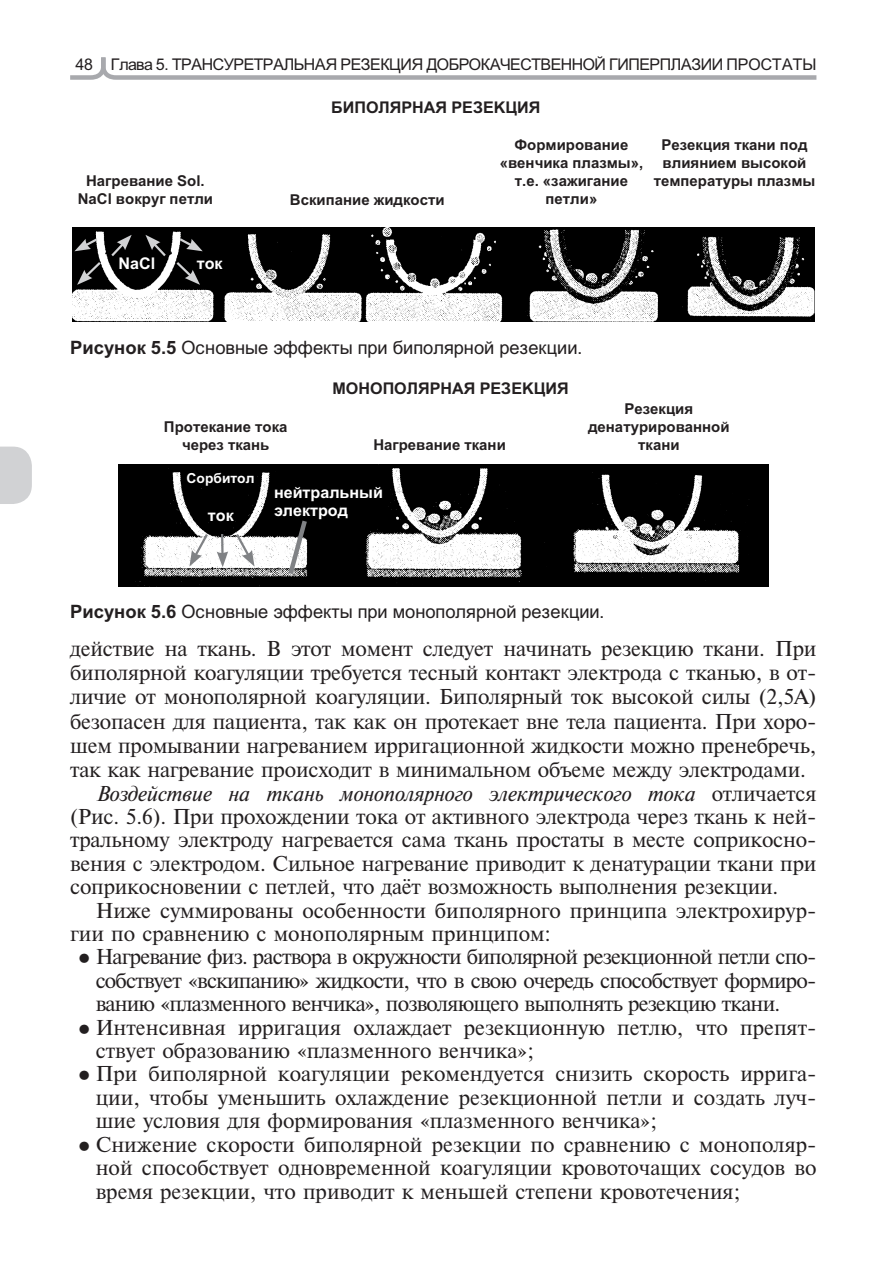
<style>
.page{position:relative;width:893px;height:1276px;background:#fff}
.page>*{position:absolute;margin:0;border:0;box-sizing:border-box;transform-origin:0 0}
.Абзац_продолжение{font:20.25px/23.4px "ps Times";color:#231f20;text-align:justify}
.Подпись_к_рисунку{font:18px "ps Aura";color:#231f20}
.t1{font:15.75px "ps Aura";letter-spacing:-.03em;color:#231f20}
.Надпись_на_рисунке{font:700 15.75px "ps Aura";color:#231f20}
.Надпись_на_рисунке-2{font:700 15.75px/18px "ps Aura";color:#fff}
.Надпись_на_рисунке-3{font:700 14.62px/18px "ps Aura";color:#231f20;text-align:center}
.Надпись_на_рисунке-4{font:700 13.5px "ps Aura";color:#fff}
.s1{font-weight:700}
.s2{font-style:italic}
</style>
<div class="page">
<svg style="left:70px;top:57px;width:747px;height:23px"></svg>
<svg style="left:0;top:446px;width:32px;height:58px;background:#d5d6d7"></svg>
<img style="left:72px;top:227px;width:742px;height:94px">
<svg style="left:77px;top:260px;width:26px;height:25px"></svg>
<svg style="left:74px;top:236px;width:26px;height:15px"></svg>
<svg style="left:109px;top:235px;width:23px;height:24px"></svg>
<svg style="left:174px;top:260px;width:26px;height:25px"></svg>
<svg style="left:177px;top:236px;width:26px;height:15px"></svg>
<svg style="left:145px;top:235px;width:23px;height:24px"></svg>
<img style="left:118px;top:464px;width:651px;height:122px">
<svg style="left:189px;top:531px;width:21px;height:35px"></svg>
<svg style="left:234px;top:531px;width:20px;height:35px"></svg>
<hr style="left:221px;top:534px;width:3px;height:21px;background:#808285">
<svg style="left:217px;top:551px;width:11px;height:16px"></svg>
<svg style="left:285px;top:516px;width:25px;height:63px"></svg>
<p class="t1" style="left:75px;top:55px;width:743px">48 Глава 5. ТРАНСУРЕТРАЛЬНАЯ РЕЗЕКЦИЯ ДОБРОКАЧЕСТВЕННОЙ ГИПЕРПЛАЗИИ ПРОСТАТЫ</p>
<p class="Надпись_на_рисунке-3" style="left:78px;top:172px;width:137px">Нагревание Sol.<br>NaCl вокруг петли</p>
<p class="Надпись_на_рисунке-2" style="left:118px;top:254px;width:38px">NaCl</p>
<p class="Надпись_на_рисунке-2" style="left:197px;top:254px;width:27px">ток</p>
<p class="Надпись_на_рисунке" style="left:331px;top:98px;width:211px">БИПОЛЯРНАЯ РЕЗЕКЦИЯ</p>
<p class="Надпись_на_рисунке-3" style="left:290px;top:191px;width:156px">Вскипание жидкости</p>
<p class="Надпись_на_рисунке-3" style="left:500px;top:136px;width:145px">Формирование «венчика плазмы», т.е. «зажигание петли»</p>
<p class="Надпись_на_рисунке-3" style="left:654px;top:136px;width:163px">Резекция ткани под влиянием высокой температуры плазмы</p>
<p class="Подпись_к_рисунку" style="left:70px;top:338px;width:514px"><span class="s1">Рисунок 5.5</span> Основные эффекты при биполярной резекции.</p>
<p class="Надпись_на_рисунке-3" style="left:164px;top:418px;width:125px">Протекание тока через ткань</p>
<p class="Надпись_на_рисунке" style="left:332px;top:380px;width:238px">МОНОПОЛЯРНАЯ РЕЗЕКЦИЯ</p>
<p class="Надпись_на_рисунке-3" style="left:373px;top:436px;width:134px">Нагревание ткани</p>
<p class="Надпись_на_рисунке-4" style="left:187px;top:471px;width:69px">Сорбитол</p>
<p class="Надпись_на_рисунке-2" style="left:208px;top:506px;width:27px">ток</p>
<p class="Надпись_на_рисунке-2" style="left:274px;top:483px;width:110px">нейтральный электрод</p>
<p class="Надпись_на_рисунке-3" style="left:588px;top:400px;width:143px">Резекция денатурированной ткани</p>
<p class="Подпись_к_рисунку" style="left:70px;top:602px;width:536px"><span class="s1">Рисунок 5.6</span> Основные эффекты при монополярной резекции.</p>
<p class="Абзац_продолжение" style="left:70px;top:636px;width:748px;line-height:24.3px">действие на ткань. В этот момент следует начинать резекцию ткани. При биполярной коагуляции требуется тесный контакт электрода с тканью, в от&shy;личие от монополярной коагуляции. Биполярный ток высокой силы (2,5A) безопасен для пациента, так как он протекает вне тела пациента. При хоро&shy;шем промывании нагреванием ирригационной жидкости можно пренебречь, так как нагревание происходит в минимальном объеме между электродами.</p>
<p class="Абзац_продолжение" style="left:70px;top:781px;width:748px;text-indent:26px"><span class="s2">Воздействие на ткань монополярного электрического тока</span> отличается (Рис. 5.6). При прохождении тока от активного электрода через ткань к ней&shy;тральному электроду нагревается сама ткань простаты в месте соприкосно&shy;вения с электродом. Сильное нагревание приводит к денатурации ткани при соприкосновении с петлей, что даёт возможность выполнения резекции.</p>
<p class="Абзац_продолжение" style="left:70px;top:898px;width:748px;text-indent:26px">Ниже суммированы особенности биполярного принципа электрохирур&shy;гии по сравнению с монополярным принципом:</p>
<p class="Абзац_продолжение" style="left:96px;top:945px;width:722px;text-indent:-19px">• Нагревание физ. раствора в окружности биполярной резекционной петли спо&shy;собствует «вскипанию» жидкости, что в свою очередь способствует формиро&shy;ванию «плазменного венчика», позволяющего выполнять резекцию ткани.</p>
<p class="Абзац_продолжение" style="left:96px;top:1015px;width:722px;text-indent:-19px">• Интенсивная ирригация охлаждает резекционную петлю, что препят&shy;ствует образованию «плазменного венчика»;</p>
<p class="Абзац_продолжение" style="left:96px;top:1062px;width:722px;text-indent:-19px">• При биполярной коагуляции рекомендуется снизить скорость иррига&shy;ции, чтобы уменьшить охлаждение резекционной петли и создать луч&shy;шие условия для формирования «плазменного венчика»;</p>
<p class="Абзац_продолжение" style="left:96px;top:1132px;width:722px;text-indent:-19px">• Снижение скорости биполярной резекции по сравнению с монополяр&shy;ной способствует одновременной коагуляции кровоточащих сосудов во время резекции, что приводит к меньшей степени кровотечения;</p>
</div>
